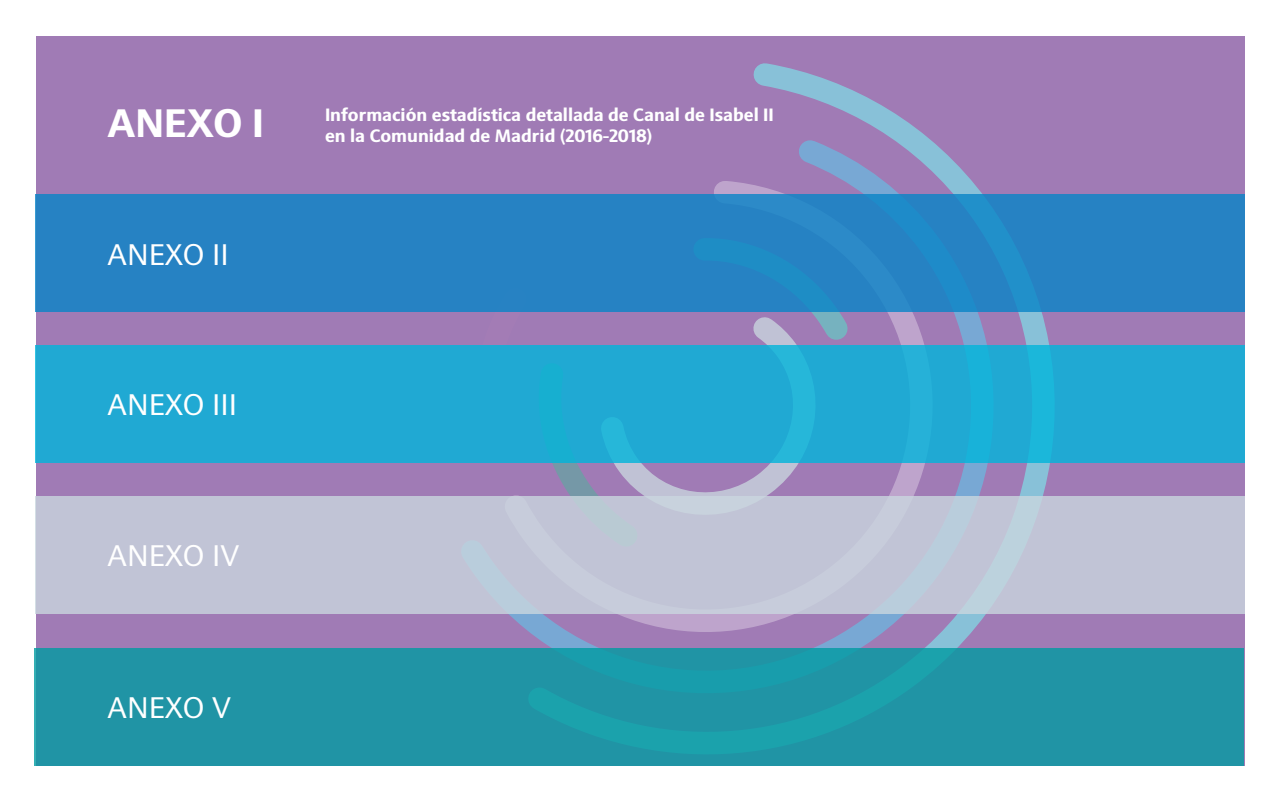
<style>
.page{position:relative;width:1280px;height:800px;background:#fff}
.page>*{position:absolute;margin:0;border:0;box-sizing:border-box;transform-origin:0 0}
.t1{font:700 40px "Sinova Std";color:#fff}
.t2{font:30px "Sinova Std";color:#fff}
.t3{font:700 18px/21.6px "Sinova Std";color:#fff}
</style>
<div class="page">
<div style="left:36px;top:36px;width:1208px;height:730px;background:#a07bb5"></div>
<svg style="left:509px;top:63px;width:579px;height:585px"></svg>
<div style="left:35px;top:194px;width:1210px;height:118px;background:#2682c3"></div>
<div style="left:35px;top:345px;width:1210px;height:118px;background:#20a9d3"></div>
<div style="left:35px;top:648px;width:1209px;height:118px;background:linear-gradient(to right,#2095a5,#1f96a6)"></div>
<div style="left:35px;top:496px;width:1210px;height:117px;background:#c1c4d6"></div>
<h1 class="t1" style="left:108px;top:100px;width:158px">ANEXO I</h1>
<p class="t3" style="left:325px;top:104px;width:450px">Información estadística detallada de Canal de Isabel II en la Comunidad de Madrid (2016-2018)</p>
<h2 class="t2" style="left:108px;top:237px;width:123px">ANEXO II</h2>
<h2 class="t2" style="left:108px;top:387px;width:131px">ANEXO III</h2>
<h2 class="t2" style="left:108px;top:538px;width:133px">ANEXO IV</h2>
<h2 class="t2" style="left:108px;top:691px;width:125px">ANEXO V</h2>
</div>
